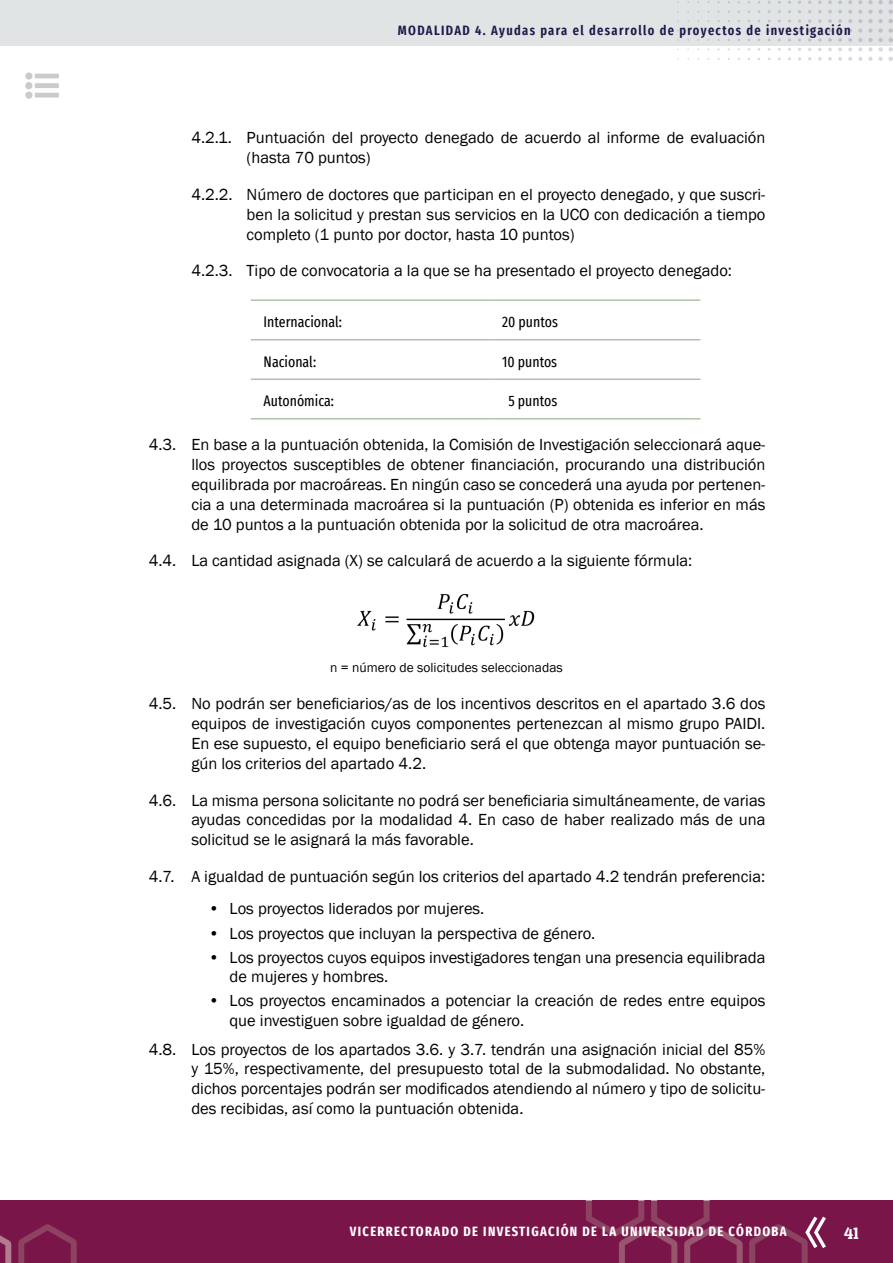
<style>
.page{position:relative;width:893px;height:1263px;background:#fff}
.page>*{position:absolute;margin:0;border:0;box-sizing:border-box;transform-origin:0 0}
.t1{font:16.5px/19.8px "Franklin Gothic";color:#000;text-align:justify}
.t2{font:16.5px "Patua One";color:#fff}
.t3{font:extra-condensed 15px "Fira Sans";color:#000}
.t4{font:600 extra-condensed 13.5px "Fira Sans";letter-spacing:.1em;color:#1e194a}
.t5{font:700 extra-condensed 13.5px "Fira Sans";letter-spacing:.1em;color:#fff}
.t6{font:13.5px "Franklin Gothic";color:#000}
</style>
<div class="page">
<div style="left:0;top:0;width:893px;height:46px;background:#e0e4e5"></div>
<svg style="left:858px;top:0;width:4px;height:4px"></svg>
<svg style="left:848px;top:0;width:4px;height:4px"></svg>
<svg style="left:838px;top:0;width:4px;height:4px"></svg>
<svg style="left:828px;top:0;width:4px;height:4px"></svg>
<svg style="left:858px;top:10px;width:4px;height:13px"></svg>
<svg style="left:848px;top:10px;width:4px;height:13px"></svg>
<svg style="left:838px;top:10px;width:4px;height:13px"></svg>
<svg style="left:828px;top:19px;width:4px;height:4px"></svg>
<svg style="left:818px;top:19px;width:4px;height:4px"></svg>
<svg style="left:848px;top:29px;width:4px;height:3px"></svg>
<svg style="left:838px;top:29px;width:4px;height:3px"></svg>
<svg style="left:828px;top:29px;width:4px;height:3px"></svg>
<svg style="left:838px;top:38px;width:4px;height:4px"></svg>
<svg style="left:828px;top:38px;width:4px;height:4px"></svg>
<svg style="left:818px;top:38px;width:4px;height:4px"></svg>
<svg style="left:858px;top:29px;width:4px;height:22px"></svg>
<svg style="left:848px;top:38px;width:4px;height:13px"></svg>
<svg style="left:838px;top:48px;width:4px;height:3px"></svg>
<svg style="left:828px;top:48px;width:4px;height:3px"></svg>
<svg style="left:868px;top:0;width:25px;height:61px"></svg>
<svg style="left:858px;top:57px;width:4px;height:4px"></svg>
<svg style="left:848px;top:57px;width:4px;height:4px"></svg>
<svg style="left:838px;top:57px;width:4px;height:4px"></svg>
<svg style="left:828px;top:57px;width:4px;height:4px"></svg>
<svg style="left:818px;top:57px;width:4px;height:4px"></svg>
<div style="left:0;top:1201px;width:893px;height:62px;background:#7a1549"></div>
<svg style="left:0;top:1235px;width:11px;height:28px"></svg>
<svg style="left:586px;top:1200px;width:157px;height:63px"></svg>
<svg style="left:18px;top:1224px;width:59px;height:39px"></svg>
<svg style="left:749px;top:1216px;width:77px;height:47px"></svg>
<img style="left:26px;top:73px;width:32px;height:25px">
<hr style="left:251px;top:378px;width:238px;height:2px;background:#b1c2ab">
<hr style="left:489px;top:378px;width:211px;height:2px;background:#b1c2ab">
<hr style="left:251px;top:418px;width:238px;height:1px;background:#b1c2ab">
<hr style="left:489px;top:418px;width:211px;height:1px;background:#b1c2ab">
<hr style="left:251px;top:299px;width:238px;height:2px;background:#b1c2ab">
<hr style="left:489px;top:299px;width:211px;height:2px;background:#b1c2ab">
<hr style="left:251px;top:339px;width:238px;height:1px;background:#b1c2ab">
<hr style="left:489px;top:339px;width:211px;height:1px;background:#b1c2ab">
<img style="left:357px;top:593px;width:178px;height:55px">
<p class="t4" style="left:398px;top:20px;width:454px">MODALIDAD 4. Ayudas para el desarrollo de proyectos de investigación</p>
<p class="t1" style="left:247px;top:128px;width:520px;text-indent:-55px">4.2.1. Puntuación del proyecto denegado de acuerdo al informe de evaluación (hasta 70 puntos)</p>
<p class="t1" style="left:247px;top:185px;width:520px;text-indent:-55px">4.2.2. Número de doctores que participan en el proyecto denegado, y que suscri&shy;ben la solicitud y prestan sus servicios en la UCO con dedicación a tiempo completo (1 punto por doctor, hasta 10 puntos)</p>
<p class="t1" style="left:191px;top:261px;width:542px">4.2.3. Tipo de convocatoria a la que se ha presentado el proyecto denegado:</p>
<p class="t3" style="left:264px;top:310px;width:80px">Internacional:</p>
<p class="t3" style="left:502px;top:310px;width:57px">20 puntos</p>
<p class="t3" style="left:264px;top:350px;width:54px">Nacional:</p>
<p class="t3" style="left:502px;top:350px;width:57px">10 puntos</p>
<p class="t3" style="left:264px;top:389px;width:72px">Autonómica:</p>
<p class="t3" style="left:508px;top:389px;width:50px">5 puntos</p>
<p class="t1" style="left:191px;top:435px;width:576px;text-indent:-43px">4.3. En base a la puntuación obtenida, la Comisión de Investigación seleccionará aque&shy;llos proyectos susceptibles de obtener financiación, procurando una distribución equilibrada por macroáreas. En ningún caso se concederá una ayuda por pertenen&shy;cia a una determinada macroárea si la puntuación (P) obtenida es inferior en más de 10 puntos a la puntuación obtenida por la solicitud de otra macroárea.</p>
<p class="t1" style="left:149px;top:551px;width:545px">4.4. La cantidad asignada (X) se calculará de acuerdo a la siguiente fórmula:</p>
<p class="t6" style="left:330px;top:660px;width:234px">n = número de solicitudes seleccionadas</p>
<p class="t1" style="left:191px;top:694px;width:576px;text-indent:-43px">4.5. No podrán ser beneficiarios/as de los incentivos descritos en el apartado 3.6 dos equipos de investigación cuyos componentes pertenezcan al mismo grupo PAIDI.<br>En ese supuesto, el equipo beneficiario será el que obtenga mayor puntuación se&shy;gún los criterios del apartado 4.2.</p>
<p class="t1" style="left:191px;top:790px;width:576px;text-indent:-43px">4.6. La misma persona solicitante no podrá ser beneficiaria simultáneamente, de varias ayudas concedidas por la modalidad 4. En caso de haber realizado más de una solicitud se le asignará la más favorable.</p>
<p class="t1" style="left:149px;top:867px;width:618px">4.7. A igualdad de puntuación según los criterios del apartado 4.2 tendrán preferencia:</p>
<p class="t1" style="left:208px;top:899px;width:278px">• Los proyectos liderados por mujeres.</p>
<p class="t1" style="left:208px;top:923px;width:388px">• Los proyectos que incluyan la perspectiva de género.</p>
<p class="t1" style="left:230px;top:947px;width:537px;text-indent:-21px">• Los proyectos cuyos equipos investigadores tengan una presencia equilibrada de mujeres y hombres.</p>
<p class="t1" style="left:230px;top:991px;width:537px;text-indent:-21px">• Los proyectos encaminados a potenciar la creación de redes entre equipos que investiguen sobre igualdad de género.</p>
<p class="t1" style="left:191px;top:1039px;width:576px;text-indent:-43px">4.8. Los proyectos de los apartados 3.6. y 3.7. tendrán una asignación inicial del 85% y 15%, respectivamente, del presupuesto total de la submodalidad. No obstante, dichos porcentajes podrán ser modificados atendiendo al número y tipo de solicitu&shy;des recibidas, así como la puntuación obtenida.</p>
<p class="t5" style="left:350px;top:1220px;width:438px">VICERRECTORADO DE INVESTIGACIÓN DE LA UNIVERSIDAD DE CÓRDOBA</p>
<p class="t2" style="left:844px;top:1222px;width:16px">41</p>
</div>
